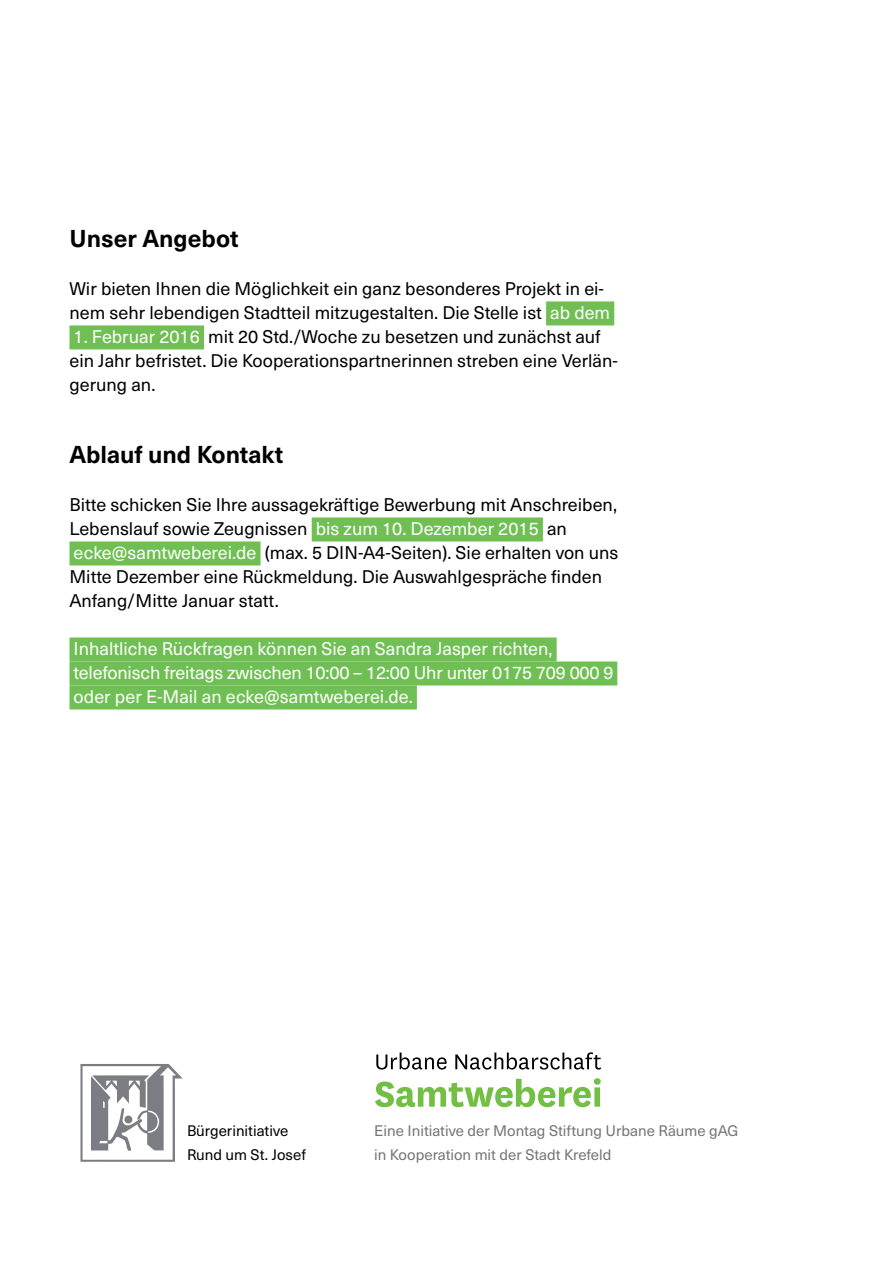
<style>
.page{position:relative;width:893px;height:1263px;background:#fff}
.page>*{position:absolute;margin:0;border:0;box-sizing:border-box;transform-origin:0 0}
.t1{font:700 24px "Neue Haas Unica Pro";color:#000}
.t2{font:18px/24px "Neue Haas Unica Pro";color:#000}
.t3{font:18px/24px "Neue Haas Unica Pro";color:#fff}
.t4{font:15px/24px "Neue Haas Unica Pro";color:#737577}
.t5{font:15px/24px "Neue Haas Unica Pro";color:#000}
.s1{color:#fff}
</style>
<div class="page">
<div style="left:546px;top:301px;width:68px;height:24px;background:#70bf54"></div>
<div style="left:69px;top:325px;width:135px;height:24px;background:#70bf54"></div>
<div style="left:312px;top:517px;width:231px;height:24px;background:#70bf54"></div>
<div style="left:69px;top:541px;width:192px;height:24px;background:#70bf54"></div>
<div style="left:69px;top:637px;width:488px;height:24px;background:#70bf54"></div>
<div style="left:69px;top:661px;width:548px;height:24px;background:#70bf54"></div>
<div style="left:69px;top:685px;width:348px;height:24px;background:#70bf54"></div>
<svg style="left:376px;top:1052px;width:71px;height:17px"></svg>
<svg style="left:455px;top:1052px;width:146px;height:17px"></svg>
<svg style="left:375px;top:1078px;width:226px;height:29px"></svg>
<svg style="left:80px;top:1064px;width:103px;height:98px"></svg>
<h1 class="t1" style="left:69px;top:224px;width:171px">Unser Angebot</h1>
<p class="t2" style="left:69px;top:277px;width:542px">Wir bieten Ihnen die Möglichkeit ein ganz besonderes Projekt in ei&shy;nem sehr lebendigen Stadtteil mitzugestalten. Die Stelle ist <span class="s1">ab dem</span></p>
<p class="t2" style="left:69px;top:325px;width:550px"><span class="s1">1. Februar 2016</span> mit 20 Std./Woche zu besetzen und zunächst auf ein Jahr befristet. Die Kooperationspartnerinnen streben eine Verlän&shy;gerung an.</p>
<h1 class="t1" style="left:69px;top:440px;width:215px">Ablauf und Kontakt</h1>
<p class="t2" style="left:69px;top:493px;width:550px">Bitte schicken Sie Ihre aussagekräftige Bewerbung mit Anschreiben, Lebenslauf sowie Zeugnissen <span class="s1">bis zum 10. Dezember 2015</span> an <span class="s1">ecke@samtweberei.de</span> (max. 5 DIN-A4-Seiten). Sie erhalten von uns Mitte Dezember eine Rückmeldung. Die Auswahlgespräche finden Anfang/Mitte Januar statt.</p>
<p class="t3" style="left:73px;top:637px;width:542px">Inhaltliche Rückfragen können Sie an Sandra Jasper richten, telefonisch freitags zwischen 10:00 – 12:00 Uhr unter 0175 709 000 9 oder per E-Mail an ecke@samtweberei.de.</p>
<p class="t5" style="left:187px;top:1118px;width:120px">Bürgerinitiative<br>Rund um St. Josef</p>
<p class="t4" style="left:374px;top:1118px;width:366px">Eine Initiative der Montag Stiftung Urbane Räume gAG in Kooperation mit der Stadt Krefeld</p>
</div>
